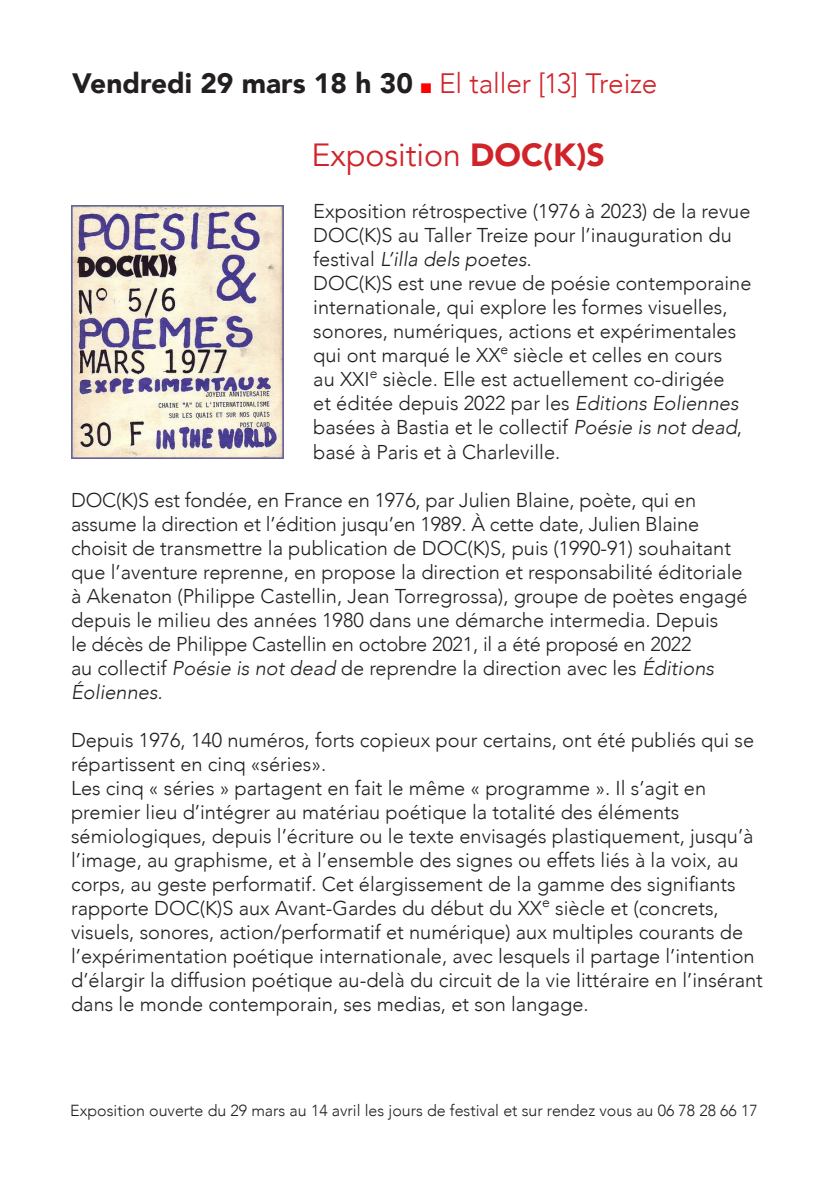
<style>
.page{position:relative;width:840px;height:1191px;background:#fff}
.page>*{position:absolute;margin:0;border:0;box-sizing:border-box;transform-origin:0 0}
.t1{font:32px "Avenir";color:#d1232a}
.t2{font:900 28px "Avenir";color:#231f20}
.t3{font:300 20px/24px "Avenir";color:#231f20}
.t4{font:300 16px "Avenir";color:#231f20}
.s1{color:#f00}
.s2{font-weight:300;color:#d1232a}
.s3{font-weight:900}
.s4{font-style:italic}
</style>
<div class="page">
<img style="left:71px;top:205px;width:212px;height:253px">
<p class="t2" style="left:72px;top:59px;width:586px">Vendredi 29 mars 18 h 30 <span class="s1">■</span> <span class="s2">El taller [13] Treize</span></p>
<p class="t1" style="left:311px;top:136px;width:295px">Exposition <span class="s3">DOC(K)S</span></p>
<p class="t3" style="left:313px;top:199px;width:438px">Exposition rétrospective (1976 à 2023) de la revue<br>DOC(K)S au Taller Treize pour l’inauguration du festival <span class="s4">L’illa dels poetes.</span></p>
<p class="t3" style="left:313px;top:271px;width:439px">DOC(K)S est une revue de poésie contemporaine internationale, qui explore les formes visuelles, sonores, numériques, actions et expérimentales qui ont marqué le XX<sup>e</sup> siècle et celles en cours<br>au XXI<sup>e</sup> siècle. Elle est actuellement co-dirigée<br>et éditée depuis 2022 par les <span class="s4">Editions Eoliennes </span>basées à Bastia et le collectif <span class="s4">Poésie is not dead</span>, basé à Paris et à Charleville.</p>
<p class="t3" style="left:71px;top:487px;width:677px">DOC(K)S est fondée, en France en 1976, par Julien Blaine, poète, qui en assume la direction et l’édition jusqu’en 1989. À cette date, Julien Blaine choisit de transmettre la publication de DOC(K)S, puis (1990-91) souhaitant que l’aventure reprenne, en propose la direction et responsabilité éditoriale à Akenaton (Philippe Castellin, Jean Torregrossa), groupe de poètes engagé depuis le milieu des années 1980 dans une démarche intermedia. Depuis<br>le décès de Philippe Castellin en octobre 2021, il a été proposé en 2022<br>au collectif <span class="s4">Poésie is not dead</span> de reprendre la direction avec les <span class="s4">Éditions Éoliennes.</span></p>
<p class="t3" style="left:71px;top:727px;width:684px">Depuis 1976, 140 numéros, forts copieux pour certains, ont été publiés qui se répartissent en cinq «séries».</p>
<p class="t3" style="left:71px;top:775px;width:693px">Les cinq « séries » partagent en fait le même « programme ». Il s’agit en premier lieu d’intégrer au matériau poétique la totalité des éléments sémiologiques, depuis l’écriture ou le texte envisagés plastiquement, jusqu’à l’image, au graphisme, et à l’ensemble des signes ou effets liés à la voix, au corps, au geste performatif. Cet élargissement de la gamme des signifiants rapporte DOC(K)S aux Avant-Gardes du début du XX<sup>e</sup> siècle et (concrets, visuels, sonores, action/performatif et numérique) aux multiples courants de l’expérimentation poétique internationale, avec lesquels il partage l’intention d’élargir la diffusion poétique au-delà du circuit de la vie littéraire en l’insérant dans le monde contemporain, ses medias, et son langage.</p>
<p class="t4" style="left:70px;top:1101px;width:688px">Exposition ouverte du 29 mars au 14 avril les jours de festival et sur rendez vous au 06 78 28 66 17</p>
</div>
